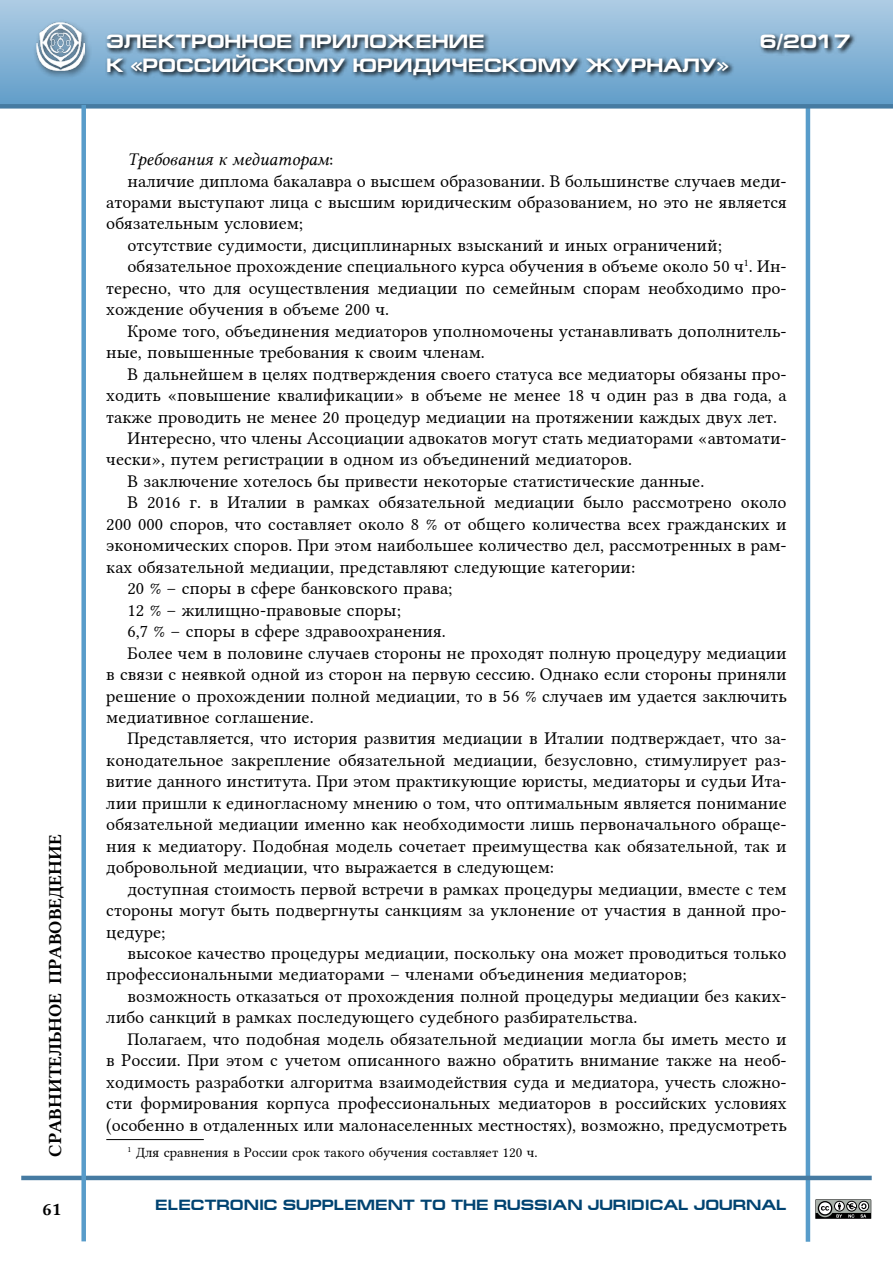
<style>
.page{position:relative;width:893px;height:1263px;background:#fff}
.page>*{position:absolute;margin:0;border:0;box-sizing:border-box;transform-origin:0 0}
.t1{font:700 19.5px "Europe Ext";color:#fff}
.t2{font:18px "Lin Libertine";color:#000}
.t3{font:18px "Lin Libertine B";color:#000}
.t4{font:18px "Lin Libertine I";color:#000}
.t5{font:700 15px "Europe Ext";color:#004371}
.t6{font:14.25px "Lin Libertine";color:#000}
.s1{font-family:"Lin Libertine"}
</style>
<div class="page">
<hr style="left:806px;top:91px;width:4px;height:1151px;background:#589cca">
<hr style="left:21px;top:1176px;width:851px;height:4px;background:#467ba2">
<div style="left:0;top:0;width:893px;height:106px;background:linear-gradient(to bottom,#aecce4,#619dc9)"></div>
<div style="left:0;top:104px;width:893px;height:5px;background:#467ba2"></div>
<div style="left:81px;top:105px;width:5px;height:1136px;background:#589cca"></div>
<div style="left:33px;top:19px;width:59px;height:60px;background:#000;opacity:.63"></div>
<img style="left:37px;top:23px;width:47px;height:47px">
<svg style="left:105px;top:31px;width:751px;height:50px;background:#6b90ac"></svg>
<svg style="left:815px;top:1199px;width:57px;height:20px"></svg>
<hr style="left:106px;top:1139px;width:98px;height:1px;background:#000">
<p class="t3" style="left:43px;top:1157px;width:324px;rotate:-90deg">СРАВНИТЕЛЬНОЕ ПРАВОВЕДЕНИЕ</p>
<p class="t3" style="left:43px;top:1197px;width:20px">61</p>
<p class="t1" style="left:106px;top:31px;width:380px">ЭЛЕКТРОННОЕ ПРИЛОЖЕНИЕ</p>
<p class="t1" style="left:760px;top:31px;width:92px">6/2017</p>
<p class="t1" style="left:106px;top:54px;width:624px">К «РОССИЙСКОМУ ЮРИДИЧЕСКОМУ ЖУРНАЛУ»</p>
<p class="t4" style="left:128px;top:149px;width:207px">Требования к медиаторам<span class="s1">:</span></p>
<p class="t2" style="left:128px;top:166px;width:661px">наличие диплома бакалавра о высшем образовании. В большинстве случаев меди-</p>
<p class="t2" style="left:106px;top:188px;width:682px">аторами выступают лица с высшим юридическим образованием, но это не является</p>
<p class="t2" style="left:106px;top:209px;width:198px">обязательным условием;</p>
<p class="t2" style="left:128px;top:231px;width:596px">отсутствие судимости, дисциплинарных взысканий и иных ограничений;</p>
<p class="t2" style="left:128px;top:252px;width:661px">обязательное прохождение специального курса обучения в объеме около 50 ч<sup>1</sup>. Ин-</p>
<p class="t2" style="left:106px;top:274px;width:682px">тересно, что для осуществления медиации по семейным спорам необходимо про-</p>
<p class="t2" style="left:106px;top:295px;width:284px">хождение обучения в объеме 200 ч.</p>
<p class="t2" style="left:128px;top:316px;width:661px">Кроме того, объединения медиаторов уполномочены устанавливать дополнитель-</p>
<p class="t2" style="left:106px;top:338px;width:380px">ные, повышенные требования к своим членам.</p>
<p class="t2" style="left:128px;top:359px;width:661px">В дальнейшем в целях подтверждения своего статуса все медиаторы обязаны про-</p>
<p class="t2" style="left:106px;top:381px;width:682px">ходить «повышение квалификации» в объеме не менее 18 ч один раз в два года, а</p>
<p class="t2" style="left:106px;top:402px;width:672px">также проводить не менее 20 процедур медиации на протяжении каждых двух лет.</p>
<p class="t2" style="left:128px;top:424px;width:661px">Интересно, что члены Ассоциации адвокатов могут стать медиаторами «автомати-</p>
<p class="t2" style="left:106px;top:445px;width:527px">чески», путем регистрации в одном из объединений медиаторов.</p>
<p class="t2" style="left:128px;top:467px;width:578px">В заключение хотелось бы привести некоторые статистические данные.</p>
<p class="t2" style="left:128px;top:488px;width:661px">В 2016 г. в Италии в рамках обязательной медиации было рассмотрено около</p>
<p class="t2" style="left:106px;top:510px;width:682px">200 000 споров, что составляет около 8 % от общего количества всех гражданских и</p>
<p class="t2" style="left:106px;top:531px;width:682px">экономических споров. При этом наибольшее количество дел, рассмотренных в рам-</p>
<p class="t2" style="left:106px;top:552px;width:531px">ках обязательной медиации, представляют следующие категории:</p>
<p class="t2" style="left:128px;top:574px;width:326px">20 % – споры в сфере банковского права;</p>
<p class="t2" style="left:128px;top:595px;width:275px">12 % – жилищно-правовые споры;</p>
<p class="t2" style="left:128px;top:617px;width:320px">6,7 % – споры в сфере здравоохранения.</p>
<p class="t2" style="left:128px;top:638px;width:661px">Более чем в половине случаев стороны не проходят полную процедуру медиации</p>
<p class="t2" style="left:106px;top:660px;width:682px">в связи с неявкой одной из сторон на первую сессию. Однако если стороны приняли</p>
<p class="t2" style="left:106px;top:681px;width:682px">решение о прохождении полной медиации, то в 56 % случаев им удается заключить</p>
<p class="t2" style="left:106px;top:703px;width:209px">медиативное соглашение.</p>
<p class="t2" style="left:128px;top:724px;width:661px">Представляется, что история развития медиации в Италии подтверждает, что за-</p>
<p class="t2" style="left:106px;top:746px;width:682px">конодательное закрепление обязательной медиации, безусловно, стимулирует раз-</p>
<p class="t2" style="left:106px;top:767px;width:682px">витие данного института. При этом практикующие юристы, медиаторы и судьи Ита-</p>
<p class="t2" style="left:106px;top:788px;width:682px">лии пришли к единогласному мнению о том, что оптимальным является понимание</p>
<p class="t2" style="left:106px;top:810px;width:682px">обязательной медиации именно как необходимости лишь первоначального обраще-</p>
<p class="t2" style="left:106px;top:831px;width:682px">ния к медиатору. Подобная модель сочетает преимущества как обязательной, так и</p>
<p class="t2" style="left:106px;top:853px;width:449px">добровольной медиации, что выражается в следующем:</p>
<p class="t2" style="left:128px;top:874px;width:661px">доступная стоимость первой встречи в рамках процедуры медиации, вместе с тем</p>
<p class="t2" style="left:106px;top:896px;width:682px">стороны могут быть подвергнуты санкциям за уклонение от участия в данной про-</p>
<p class="t2" style="left:106px;top:917px;width:61px">цедуре;</p>
<p class="t2" style="left:128px;top:939px;width:661px">высокое качество процедуры медиации, поскольку она может проводиться только</p>
<p class="t2" style="left:106px;top:960px;width:582px">профессиональными медиаторами – членами объединения медиаторов;</p>
<p class="t2" style="left:128px;top:982px;width:661px">возможность отказаться от прохождения полной процедуры медиации без каких-</p>
<p class="t2" style="left:106px;top:1003px;width:532px">либо санкций в рамках последующего судебного разбирательства.</p>
<p class="t2" style="left:128px;top:1024px;width:661px">Полагаем, что подобная модель обязательной медиации могла бы иметь место и</p>
<p class="t2" style="left:106px;top:1046px;width:682px">в России. При этом с учетом описанного важно обратить внимание также на необ-</p>
<p class="t2" style="left:106px;top:1067px;width:682px">ходимость разработки алгоритма взаимодействия суда и медиатора, учесть сложно-</p>
<p class="t2" style="left:106px;top:1089px;width:682px">сти формирования корпуса профессиональных медиаторов в российских условиях</p>
<p class="t2" style="left:106px;top:1110px;width:682px">(особенно в отдаленных или малонаселенных местностях), возможно, предусмотреть</p>
<p class="t6" style="left:128px;top:1141px;width:411px"><sup>1</sup> Для сравнения в России срок такого обучения составляет 120 ч.</p>
<p class="t5" style="left:155px;top:1196px;width:633px">ELECTRONIC SUPPLEMENT TO THE RUSSIAN JURIDICAL JOURNAL</p>
</div>
